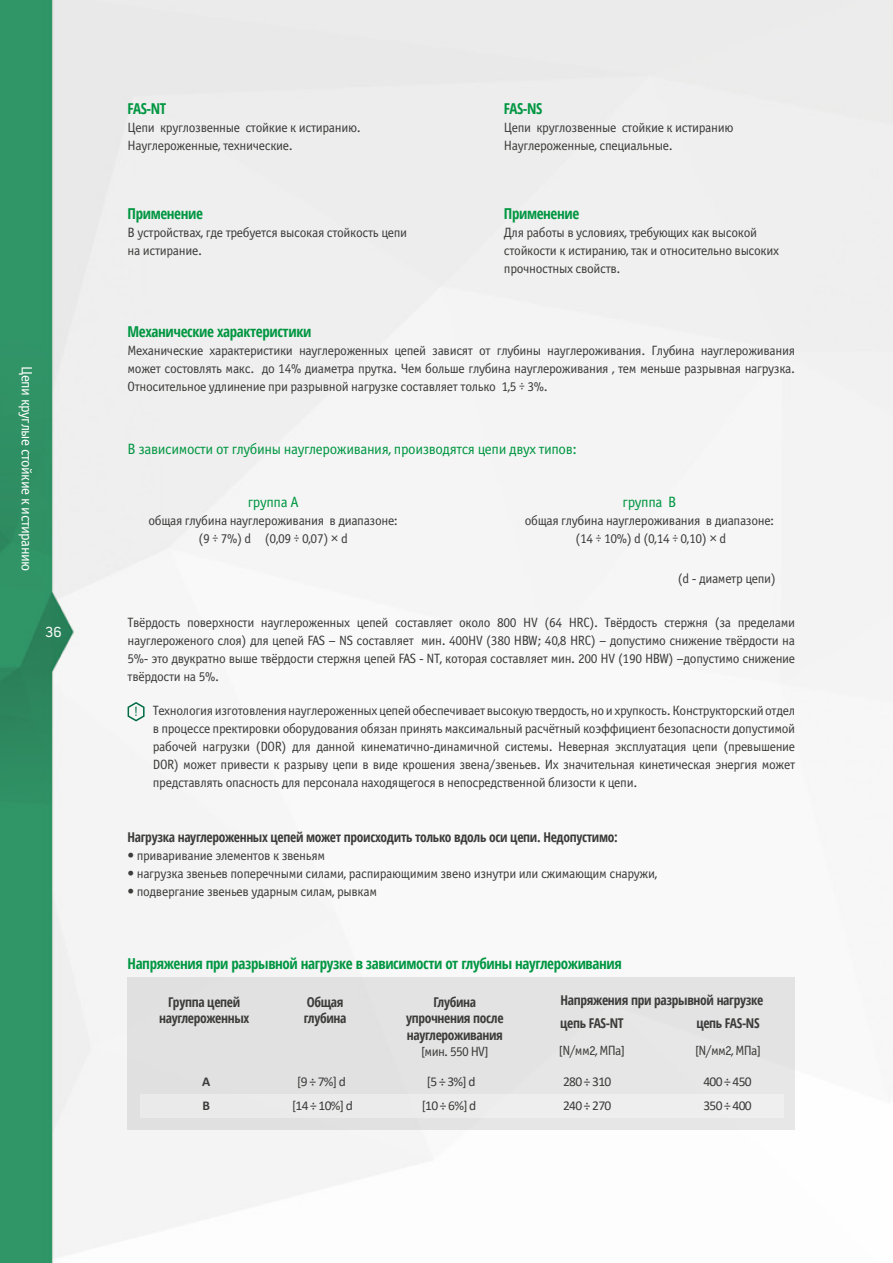
<style>
.page{position:relative;width:893px;height:1263px;background:#fff}
.page>*{position:absolute;margin:0;border:0;box-sizing:border-box;transform-origin:0 0}
.t1{font:700 condensed 15px "Open Sans";letter-spacing:-.025em;color:#009641}
.t2{font:15px "Officina Sans C";letter-spacing:-.025em;color:#009641}
.t3{font:15px "Officina Sans C";letter-spacing:-.03em;color:#fff}
.t4{font:15px "Anivers";color:#fff}
.t5{font:13.5px/18px "Officina Sans C";letter-spacing:-.025em;color:#3c3c3b}
.t6{font:700 condensed 13.5px/16.5px "Open Sans";letter-spacing:-.025em;color:#3c3c3b}
.t7{font:13.5px "Calibri";letter-spacing:-.05em;color:#3c3c3b}
.t8{font:700 13.5px "Calibri";color:#3c3c3b}
.s1{font-family:"Open Sans Condensed"}
.s2{font-family:"Open Sans"}
.s3{font-family:"Anivers"}
</style>
<div class="page">
<img style="left:0;top:0;width:893px;height:1263px">
<div style="left:128px;top:978px;width:667px;height:152px;background:#e4e3e3"></div>
<div style="left:140px;top:1094px;width:643px;height:24px;background:#edecec"></div>
<svg style="left:128px;top:702px;width:17px;height:19px"></svg>
<p class="t3" style="left:35px;top:366px;width:207px;rotate:90deg">Цепи круглые стойкие к истиранию</p>
<p class="t4" style="left:45px;top:623px;width:18px">36</p>
<p class="t1" style="left:128px;top:98px;width:40px">FAS-NT</p>
<p class="t5" style="left:128px;top:119px;width:235px">Цепи круглозвенные стойкие к истиранию.<br>Науглероженные, технические.</p>
<p class="t1" style="left:128px;top:203px;width:77px">Применение</p>
<p class="t5" style="left:128px;top:224px;width:281px">В устройствах, где требуется высокая стойкость цепи на истирание.</p>
<p class="t1" style="left:504px;top:98px;width:40px">FAS-NS</p>
<p class="t5" style="left:504px;top:119px;width:231px">Цепи круглозвенные стойкие к истиранию<br>Науглероженные, специальные.</p>
<p class="t1" style="left:504px;top:203px;width:77px">Применение</p>
<p class="t5" style="left:504px;top:224px;width:277px">Для работы в условиях, требующих как высокой стойкости к истиранию, так и относительно высоких прочностных свойств.</p>
<p class="t1" style="left:128px;top:321px;width:185px">Механические характеристики</p>
<p class="t5" style="left:128px;top:342px;width:669px;text-align:justify">Механические характеристики науглероженных цепей зависят от глубины науглероживания. Глубина науглероживания может состовлять макс. до 14% диаметра прутка. Чем больше глубина науглероживания , тем меньше разрывная нагрузка.<br>Относительное удлинение при разрывной нагрузке составляет только 1,5 <span class="s1">÷</span> 3%.</p>
<p class="t2" style="left:128px;top:441px;width:451px">В зависимости от глубины науглероживания, производятся цепи двух типов:</p>
<p class="t2" style="left:248px;top:494px;width:52px">группа А</p>
<p class="t5" style="left:148px;top:512px;width:251px;text-align:center">общая глубина науглероживания в диапазоне: (9 <span class="s1">÷</span> 7%) d (0,09 <span class="s1">÷</span> 0,07) <span class="s2">×</span> d</p>
<p class="t2" style="left:623px;top:494px;width:55px">группа B</p>
<p class="t5" style="left:525px;top:512px;width:251px;text-align:center">общая глубина науглероживания в диапазоне: (14 <span class="s1">÷</span> 10%) d (0,14 <span class="s1">÷</span> 0,10) <span class="s2">×</span> d</p>
<p class="t5" style="left:678px;top:569px;width:99px">(d - диаметр цепи)</p>
<p class="t5" style="left:128px;top:614px;width:669px;text-align:justify">Твёрдость поверхности науглероженных цепей составляет около 800 HV (64 HRC). Твёрдость стержня (за пределами науглероженого слоя) для цепей FAS – NS составляет мин. 400HV (380 HBW; 40,8 HRC) – допустимо снижение твёрдости на 5%- это двукратно выше твёрдости стержня цепей FAS - NT, которая составляет мин. 200 HV (190 HBW) –допустимо снижение твёрдости на 5%.</p>
<p class="t5" style="left:153px;top:702px;width:644px;text-align:justify">Технология изготовления науглероженных цепей обеспечивает высокую твердость, но и хрупкость. Конструкторский отдел в процессе пректировки оборудования обязан принять максимальный расчётный коэффициент безопасности допустимой рабочей нагрузки (DOR) для данной кинематично-динамичной системы. Неверная эксплуатация цепи (превышение DOR) может привести к разрыву цепи в виде крошения звена/звеньев. Их значительная кинетическая энергия может представлять опасность для персонала находящегося в непосредственной близости к цепи.</p>
<p class="t6" style="left:128px;top:828px;width:492px">Нагрузка науглероженных цепей может происходить только вдоль оси цепи. Недопустимо:</p>
<p class="t5" style="left:128px;top:846px;width:199px">• приваривание элементов к звеньям</p>
<p class="t5" style="left:128px;top:864px;width:531px">• нагрузка звеньев поперечными силами, распирающимим звено изнутри или сжимающим снаружи,</p>
<p class="t5" style="left:128px;top:882px;width:251px">• подвергание звеньев ударным силам, рывкам</p>
<p class="t1" style="left:128px;top:953px;width:496px">Напряжения при разрывной нагрузке в зависимости от глубины науглероживания</p>
<p class="t6" style="left:159px;top:993px;width:92px;text-align:center">Группа цепей науглероженных</p>
<p class="t6" style="left:304px;top:993px;width:44px">Общая глубина</p>
<p class="t6" style="left:433px;top:993px;width:44px">Глубина</p>
<p class="t6" style="left:561px;top:991px;width:204px">Напряжения при разрывной нагрузке</p>
<p class="t6" style="left:406px;top:1010px;width:99px">упрочнения после науглероживания</p>
<p class="t5" style="left:421px;top:1043px;width:69px"><span class="s3">[</span>мин. 550 HV<span class="s3">]</span></p>
<p class="t6" style="left:560px;top:1014px;width:65px">цепь FAS-NT</p>
<p class="t5" style="left:559px;top:1041px;width:68px"><span class="s3">[</span>N/мм2, MПa<span class="s3">]</span></p>
<p class="t6" style="left:696px;top:1014px;width:65px">цепь FAS-NS</p>
<p class="t5" style="left:695px;top:1041px;width:68px"><span class="s3">[</span>N/мм2, MПa<span class="s3">]</span></p>
<p class="t8" style="left:202px;top:1071px;width:10px">A</p>
<p class="t7" style="left:297px;top:1072px;width:50px">[9 ÷ 7%] d</p>
<p class="t7" style="left:427px;top:1072px;width:50px">[5 ÷ 3%] d</p>
<p class="t7" style="left:563px;top:1072px;width:50px">280 ÷ 310</p>
<p class="t7" style="left:703px;top:1072px;width:50px">400 ÷ 450</p>
<p class="t8" style="left:203px;top:1096px;width:9px">B</p>
<p class="t7" style="left:292px;top:1096px;width:62px">[14 ÷ 10%] d</p>
<p class="t7" style="left:422px;top:1096px;width:56px">[10 ÷ 6%] d</p>
<p class="t7" style="left:563px;top:1096px;width:50px">240 ÷ 270</p>
<p class="t7" style="left:703px;top:1096px;width:50px">350 ÷ 400</p>
</div>
